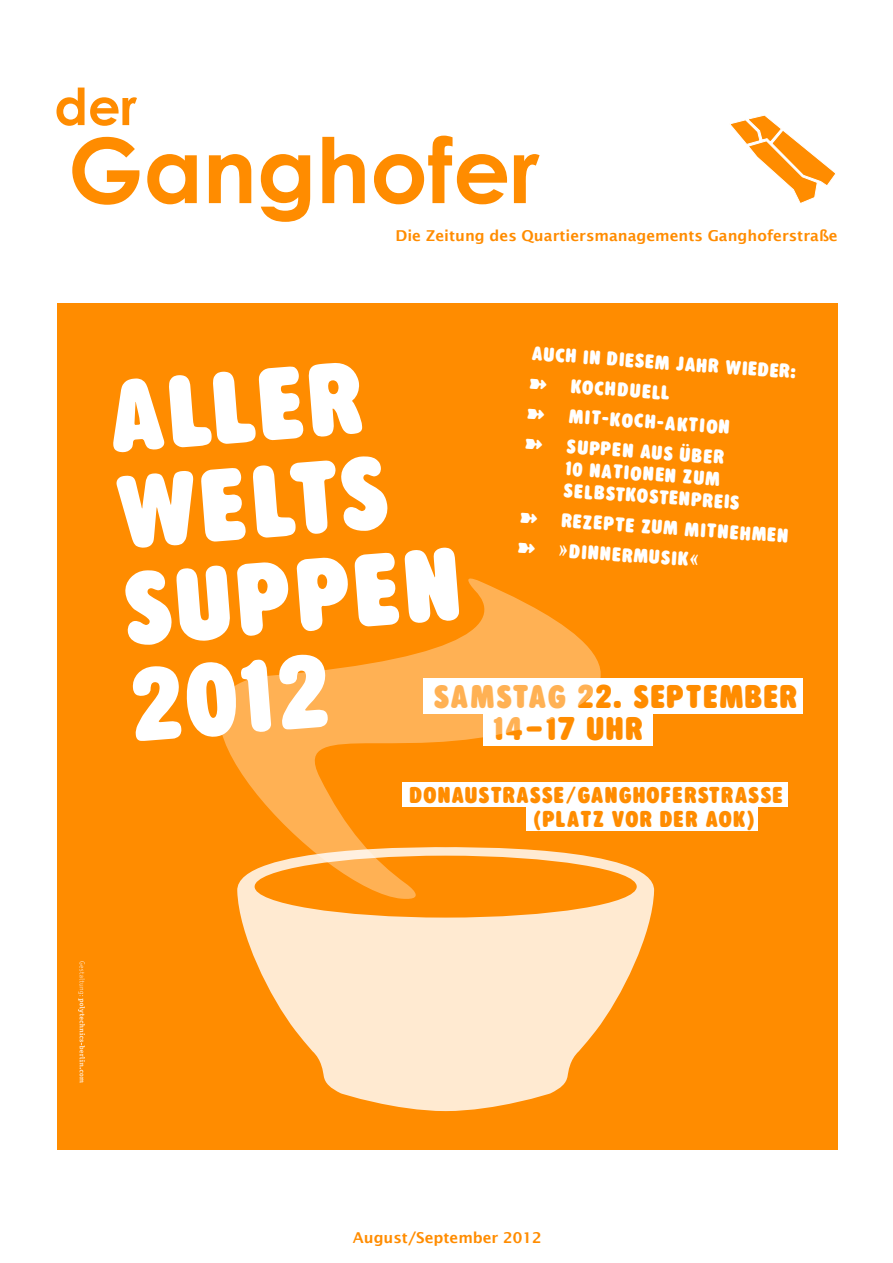
<style>
.page{position:relative;width:893px;height:1263px;background:#fff}
.page>*{position:absolute;margin:0;border:0;box-sizing:border-box;transform-origin:0 0}
.t1{font:93.9px/96.6px "TH Alphabet Soup";color:#fff}
.t2{font:700 90px "Century Gothic";color:#ff8c00}
.t3{font:700 51px "Century Gothic";color:#ff8c00}
.t4{font:30.15px/32.1px "TH Alphabet Soup";letter-spacing:.015em;color:#ff8c00}
.t5{font:21px/23.9px "TH Alphabet Soup";letter-spacing:.015em;color:#ff8c00}
.t6{font:18.3px/22.2px "TH Alphabet Soup";color:#fff}
.t7{font:600 15px "Lucida Sans";color:#ff8c00}
</style>
<div class="page">
<div style="left:58px;top:303px;width:780px;height:846px;background:#ff8c00"></div>
<svg style="left:78px;top:961px;width:7px;height:122px"></svg>
<svg style="left:238px;top:858px;width:417px;height:253px;fill:#ffead1"></svg>
<div style="left:255px;top:856px;width:382px;height:61px;background:#ff8c00;border-radius:50%"></div>
<div style="left:424px;top:678px;width:379px;height:35px;background:#fff"></div>
<div style="left:483px;top:710px;width:170px;height:35px;background:#fff"></div>
<div style="left:403px;top:782px;width:385px;height:25px;background:#fff"></div>
<div style="left:526px;top:806px;width:232px;height:25px;background:#fff"></div>
<svg style="left:219px;top:578px;width:383px;height:322px"></svg>
<svg style="left:730px;top:115px;width:106px;height:88px"></svg>
<h3 class="t3" style="left:54px;top:68px;width:84px">der</h3>
<h2 class="t2" style="left:68px;top:102px;width:473px">Ganghofer</h2>
<p class="t7" style="left:395px;top:227px;width:444px">Die Zeitung des Quartiersmanagements Ganghoferstraße</p>
<p class="t6" style="left:532px;top:342px;width:267px;rotate:4deg">AUCH IN DIESEM JAHR WIEDER:</p>
<p class="t6" style="left:571px;top:375px;width:101px;rotate:4deg">KOCHDUELL</p>
<p class="t6" style="left:569px;top:405px;width:163px;rotate:4deg">MIT-KOCH-AKTION</p>
<p class="t6" style="left:567px;top:435px;width:179px;rotate:4deg">SUPPEN AUS ÜBER<br>10 NATIONEN ZUM<br>SELBSTKOSTENPREIS</p>
<p class="t6" style="left:562px;top:509px;width:229px;rotate:4deg">REZEPTE ZUM MITNEHMEN</p>
<p class="t6" style="left:560px;top:539px;width:141px;rotate:4deg">»DINNERMUSIK«</p>
<h1 class="t1" style="left:100px;top:371px;width:343px;rotate:-5deg">ALLER<br>WELTS<br>SUPPEN<br>2012</h1>
<h3 class="t4" style="left:493px;top:680px;width:307px;text-indent:-59px">SAMSTAG 22. SEPTEMBER<br>14–17 UHR</h3>
<p class="t5" style="left:533px;top:783px;width:251px;text-indent:-124px">DONAUSTRASSE/GANGHOFERSTRASSE (PLATZ VOR DER AOK)</p>
<p class="t7" style="left:353px;top:1229px;width:190px">August/September 2012</p>
</div>
